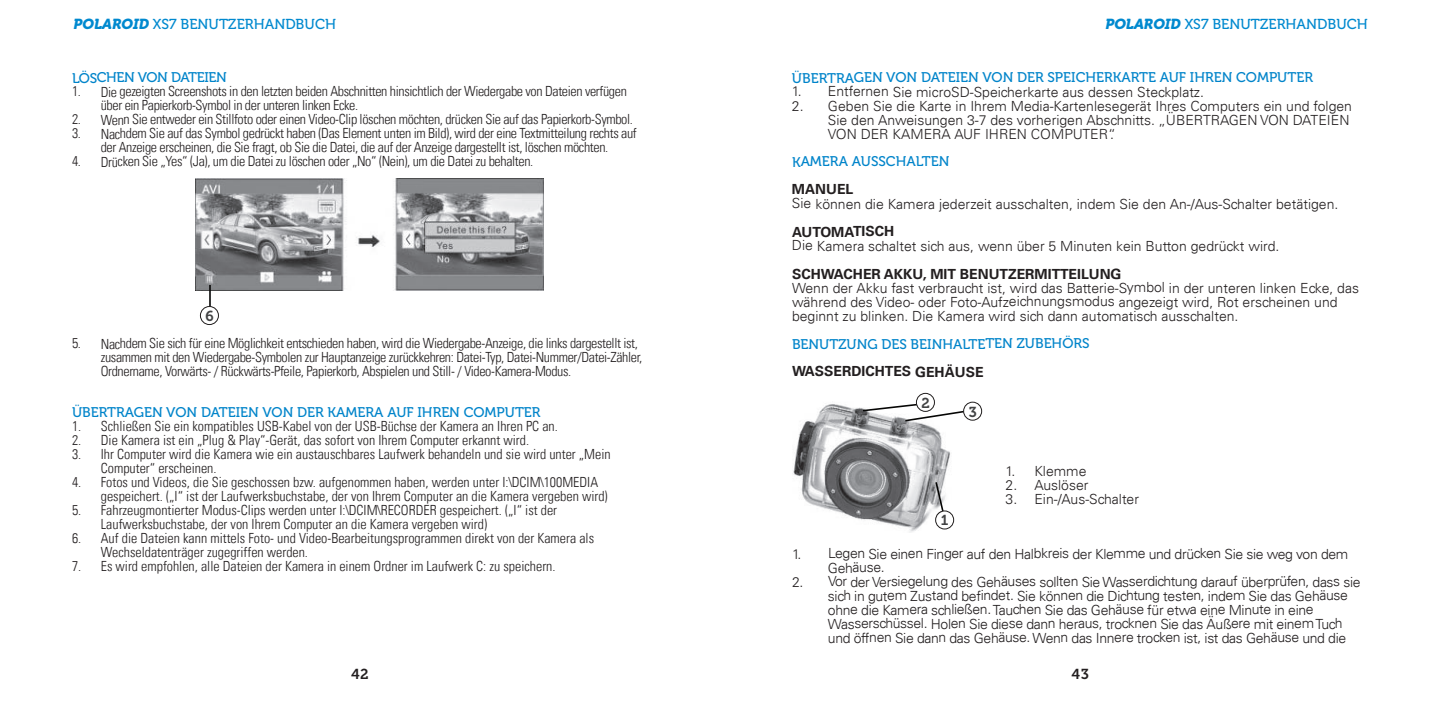
<style>
.page{position:relative;width:1440px;height:720px;background:#fff}
.page>*{position:absolute;margin:0;border:0;box-sizing:border-box;transform-origin:0 0}
.t1{font:14.4px "Museo 500";color:#0089cf}
.t2{font:14.4px "Museo Slab 700";color:#231f20}
.t3{font:14.4px "Museo 700";color:#424344}
.t4{font:300 condensed 14px/14px "Univers LT";letter-spacing:-.025em;color:#231f20}
.t5{font:300 condensed 14px/14px "Univers LT";color:#231f20}
.t6{font:300 14px/14px "Univers LT";color:#231f20}
.t7{font:300 14px/14px "Univers LT";letter-spacing:-.025em;color:#231f20}
.t8{font:14px "Museo 500";color:#0084ca}
.t9{font:700 14px "Univers LT";color:#231f20}
.t10{font:14px "Museo 500";letter-spacing:-.025em;color:#0084ca}
.s1{font-family:"Museo 900";font-style:italic}
</style>
<div class="page">
<img style="left:196px;top:179px;width:347px;height:111px">
<hr style="left:209px;top:285px;width:2px;height:27px;background:#050504">
<div style="left:200px;top:307px;width:18px;height:18px;background:#fff;border-radius:50%"></div>
<div style="left:200px;top:306px;width:19px;height:19px;border:1px solid #211e1e;border-radius:50%"></div>
<img style="left:793px;top:404px;width:159px;height:128px">
<svg style="left:936px;top:511px;width:18px;height:18px"></svg>
<div style="left:935px;top:511px;width:19px;height:18px;border:1px solid #211e1e;border-radius:50%"></div>
<div style="left:916px;top:393px;width:19px;height:19px;border:1px solid #211e1e;border-radius:50%"></div>
<div style="left:963px;top:402px;width:19px;height:19px;border:1px solid #211e1e;border-radius:50%"></div>
<svg style="left:934px;top:480px;width:17px;height:45px"></svg>
<svg style="left:861px;top:396px;width:118px;height:27px"></svg>
<p class="t1" style="left:74px;top:16px;width:264px"><span class="s1">POLAROID</span> XS7 BENUTZERHANDBUCH</p>
<p class="t10" style="left:72px;top:70px;width:156px">LÖSCHEN VON DATEIEN</p>
<p class="t4" style="left:101px;top:85px;width:528px;text-indent:-29px">1. Die gezeigten Screenshots in den letzten beiden Abschnitten hinsichtlich der Wiedergabe von Dateien verfügen über ein Papierkorb-Symbol in der unteren linken Ecke.</p>
<p class="t4" style="left:72px;top:113px;width:563px">2. Wenn Sie entweder ein Stillfoto oder einen Video-Clip löschen möchten, drücken Sie auf das Papierkorb-Symbol.</p>
<p class="t4" style="left:72px;top:127px;width:566px;text-align:center">3. Nachdem Sie auf das Symbol gedrückt haben (Das Element unten im Bild), wird der eine Textmitteilung rechts auf der Anzeige erscheinen, die Sie fragt, ob Sie die Datei, die auf der Anzeige dargestellt ist, löschen möchten.</p>
<p class="t4" style="left:72px;top:155px;width:463px">4. Drücken Sie „Yes“ (Ja), um die Datei zu löschen oder „No“ (Nein), um die Datei zu behalten.</p>
<p class="t3" style="left:205px;top:308px;width:10px">6</p>
<p class="t4" style="left:101px;top:337px;width:543px;text-indent:-29px">5. Nachdem Sie sich für eine Möglichkeit entschieden haben, wird die Wiedergabe-Anzeige, die links dargestellt ist, zusammen mit den Wiedergabe-Symbolen zur Hauptanzeige zurückkehren: Datei-Typ, Datei-Nummer/Datei-Zähler,<br>Ordnername, Vorwärts- / Rückwärts-Pfeile, Papierkorb, Abspielen und Still- / Video-Kamera-Modus.</p>
<p class="t8" style="left:72px;top:404px;width:470px">ÜBERTRAGEN VON DATEIEN VON DER KAMERA AUF IHREN COMPUTER</p>
<p class="t5" style="left:72px;top:419px;width:487px">1. Schließen Sie ein kompatibles USB-Kabel von der USB-Büchse der Kamera an Ihren PC an.</p>
<p class="t5" style="left:72px;top:433px;width:459px">2. Die Kamera ist ein „Plug &amp; Play“-Gerät, das sofort von Ihrem Computer erkannt wird.</p>
<p class="t5" style="left:101px;top:447px;width:511px;text-indent:-29px">3. Ihr Computer wird die Kamera wie ein austauschbares Laufwerk behandeln und sie wird unter „Mein<br>Computer“ erscheinen.</p>
<p class="t5" style="left:101px;top:475px;width:508px;text-indent:-29px">4. Fotos und Videos, die Sie geschossen bzw. aufgenommen haben, werden unter I:\DCIM\100MEDIA gespeichert. („I“ ist der Laufwerksbuchstabe, der von Ihrem Computer an die Kamera vergeben wird)</p>
<p class="t5" style="left:101px;top:503px;width:458px;text-indent:-29px">5. Fahrzeugmontierter Modus-Clips werden unter I:\DCIM\RECORDER gespeichert. („I“ ist der<br>Laufwerksbuchstabe, der von Ihrem Computer an die Kamera vergeben wird)</p>
<p class="t5" style="left:101px;top:531px;width:495px;text-indent:-29px">6. Auf die Dateien kann mittels Foto- und Video-Bearbeitungsprogrammen direkt von der Kamera als<br>Wechseldatenträger zugegriffen werden.</p>
<p class="t5" style="left:72px;top:559px;width:485px">7. Es wird empfohlen, alle Dateien der Kamera in einem Ordner im Laufwerk C: zu speichern.</p>
<p class="t2" style="left:351px;top:666px;width:19px">42</p>
<p class="t1" style="left:1105px;top:16px;width:264px"><span class="s1">POLAROID</span> XS7 BENUTZERHANDBUCH</p>
<p class="t8" style="left:792px;top:70px;width:522px">ÜBERTRAGEN VON DATEIEN VON DER SPEICHERKARTE AUF IHREN COMPUTER</p>
<p class="t6" style="left:792px;top:85px;width:414px">1. Entfernen Sie microSD-Speicherkarte aus dessen Steckplatz.</p>
<p class="t6" style="left:828px;top:99px;width:526px;text-indent:-36px">2. Geben Sie die Karte in Ihrem Media-Kartenlesegerät Ihres Computers ein und folgen<br>Sie den Anweisungen 3-7 des vorherigen Abschnitts. „ÜBERTRAGEN VON DATEIEN<br>VON DER KAMERA AUF IHREN COMPUTER“.</p>
<p class="t8" style="left:792px;top:154px;width:159px">KAMERA AUSSCHALTEN</p>
<p class="t9" style="left:792px;top:181px;width:63px">MANUEL</p>
<p class="t6" style="left:792px;top:197px;width:548px">Sie können die Kamera jederzeit ausschalten, indem Sie den An-/Aus-Schalter betätigen.</p>
<p class="t9" style="left:792px;top:223px;width:104px">AUTOMATISCH</p>
<p class="t6" style="left:792px;top:239px;width:489px">Die Kamera schaltet sich aus, wenn über 5 Minuten kein Button gedrückt wird.</p>
<p class="t9" style="left:792px;top:265px;width:330px">SCHWACHER AKKU, MIT BENUTZERMITTEILUNG</p>
<p class="t6" style="left:792px;top:281px;width:569px">Wenn der Akku fast verbraucht ist, wird das Batterie-Symbol in der unteren linken Ecke, das während des Video- oder Foto-Aufzeichnungsmodus angezeigt wird, Rot erscheinen und beginnt zu blinken. Die Kamera wird sich dann automatisch ausschalten.</p>
<p class="t8" style="left:792px;top:336px;width:299px">BENUTZUNG DES BEINHALTETEN ZUBEHÖRS</p>
<p class="t9" style="left:792px;top:363px;width:193px">WASSERDICHTES G EHÄUSE</p>
<p class="t3" style="left:921px;top:395px;width:10px">2</p>
<p class="t3" style="left:969px;top:404px;width:10px">3</p>
<p class="t3" style="left:941px;top:512px;width:9px">1</p>
<p class="t6" style="left:1006px;top:464px;width:82px">1. Klemme</p>
<p class="t6" style="left:1006px;top:478px;width:84px">2. Auslöser</p>
<p class="t6" style="left:1006px;top:492px;width:135px">3. Ein-/Aus-Schalter</p>
<p class="t7" style="left:828px;top:547px;width:522px;text-indent:-36px">1. Legen Sie einen Finger auf den Halbkreis der Klemme und drücken Sie sie weg von dem<br>Gehäuse.</p>
<p class="t7" style="left:828px;top:575px;width:534px;text-indent:-36px">2. Vor der Versiegelung des Gehäuses sollten Sie Wasserdichtung darauf überprüfen, dass sie sich in gutem Zustand befindet. Sie können die Dichtung testen, indem Sie das Gehäuse ohne die Kamera schließen.Tauchen Sie das Gehäuse für etwa eine Minute in eine Wasserschüssel. Holen Sie diese dann heraus, trocknen Sie das Äußere mit einemTuch und öffnen Sie dann das Gehäuse. Wenn das Innere trocken ist, ist das Gehäuse und die</p>
<p class="t2" style="left:1072px;top:666px;width:19px">43</p>
</div>
